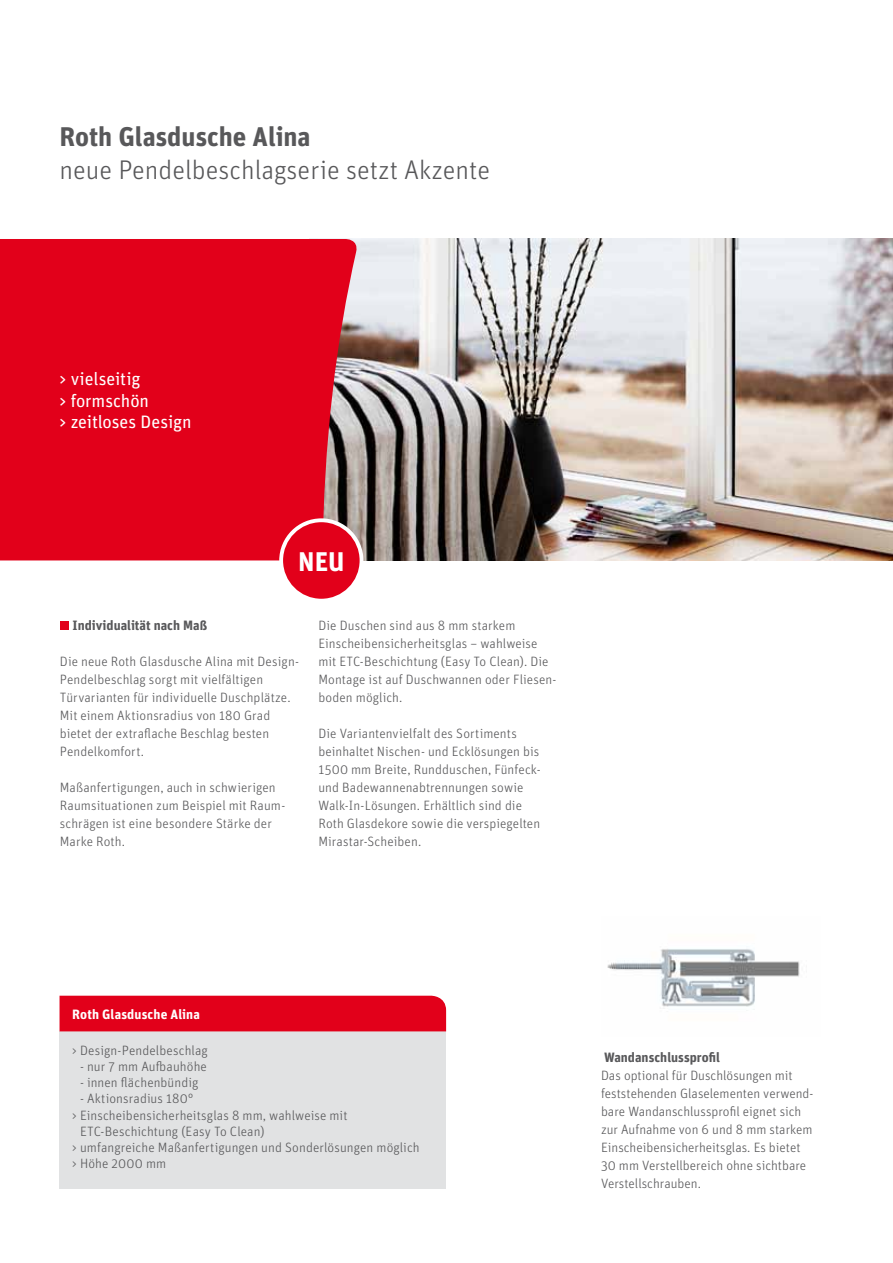
<style>
.page{position:relative;width:893px;height:1263px;background:#fff}
.page>*{position:absolute;margin:0;border:0;box-sizing:border-box;transform-origin:0 0}
.t1{font:300 27px "Unit OT";color:#58585a}
.t2{font:700 27px "Unit OT";color:#58585a}
.t3{font:700 27px "Unit OT";color:#fff}
.t4{font:18px/21.6px "Unit OT";letter-spacing:-.005em;color:#fff}
.t5{font:300 13.5px/18px "Unit OT";letter-spacing:.005em;color:#58585a}
.t6{font:700 13.5px "Unit OT";color:#58585a}
.t7{font:700 13.5px "Unit OT";letter-spacing:.01em;color:#fff}
</style>
<div class="page">
<img style="left:309px;top:238px;width:584px;height:322px">
<div style="left:60px;top:621px;width:8px;height:9px;background:#e2001a"></div>
<div style="left:0;top:239px;width:359px;height:321px;background:#e2001a"></div>
<div style="left:279px;top:518px;width:84px;height:85px;background:#fff;border-radius:50%"></div>
<div style="left:283px;top:522px;width:77px;height:77px;background:#e2001a;border-radius:50%"></div>
<div style="left:60px;top:1031px;width:386px;height:158px;background:#e1e2e3"></div>
<div style="left:60px;top:996px;width:386px;height:35px;background:#e2001a"></div>
<img style="left:607px;top:949px;width:193px;height:58px">
<h1 class="t2" style="left:60px;top:119px;width:253px">Roth Glasdusche Alina</h1>
<h1 class="t1" style="left:60px;top:153px;width:432px">neue Pendelbeschlagserie setzt Akzente</h1>
<h2 class="t4" style="left:60px;top:368px;width:134px">&gt; vielseitig<br>&gt; formschön<br>&gt; zeitloses Design</h2>
<h1 class="t3" style="left:298px;top:544px;width:48px">NEU</h1>
<p class="t6" style="left:73px;top:617px;width:136px">Individualität nach Maß</p>
<p class="t5" style="left:60px;top:652px;width:241px">Die neue Roth Glasdusche Alina mit Design-Pendelbeschlag sorgt mit vielfältigen Türvarianten für individuelle Duschplätze.<br>Mit einem Aktionsradius von 180 Grad bietet der extraflache Beschlag besten Pendelkomfort.</p>
<p class="t5" style="left:60px;top:778px;width:227px">Maßanfertigungen, auch in schwierigen<br>Raumsituationen zum Beispiel mit Raum&shy;schrägen ist eine besondere Stärke der<br>Marke Roth.</p>
<p class="t5" style="left:318px;top:616px;width:240px">Die Duschen sind aus 8 mm starkem Einscheibensicherheitsglas – wahlweise mit ETC-Beschichtung (Easy To Clean). Die Montage ist auf Duschwannen oder Fliesen&shy;boden möglich.</p>
<p class="t5" style="left:318px;top:724px;width:224px">Die Variantenvielfalt des Sortiments beinhaltet Nischen- und Ecklösungen bis 1500 mm Breite, Rundduschen, Fünfeck&shy;und Badewannenabtrennungen sowie Walk-In-Lösungen. Erhältlich sind die Roth Glasdekore sowie die verspiegelten Mirastar-Scheiben.</p>
<p class="t7" style="left:72px;top:1005px;width:129px">Roth Glasdusche Alina</p>
<p class="t5" style="left:72px;top:1041px;width:137px">&gt; Design-Pendelbeschlag</p>
<p class="t5" style="left:80px;top:1057px;width:128px">- nur 7 mm Aufbauhöhe</p>
<p class="t5" style="left:80px;top:1074px;width:120px">- innen flächenbündig</p>
<p class="t5" style="left:80px;top:1090px;width:115px">- Aktionsradius 180°</p>
<p class="t5" style="left:72px;top:1106px;width:277px">&gt; Einscheibensicherheitsglas 8 mm, wahlweise mit</p>
<p class="t5" style="left:80px;top:1122px;width:186px">ETC-Beschichtung (Easy To Clean)</p>
<p class="t5" style="left:72px;top:1138px;width:349px">&gt; umfangreiche Maßanfertigungen und Sonderlösungen möglich</p>
<p class="t5" style="left:72px;top:1155px;width:95px">&gt; Höhe 2000 mm</p>
<p class="t6" style="left:604px;top:1049px;width:117px">Wandanschlussprofil</p>
<p class="t5" style="left:601px;top:1066px;width:214px">Das optional für Duschlösungen mit feststehenden Glaselementen verwend&shy;bare Wandanschlussprofil eignet sich zur Aufnahme von 6 und 8 mm starkem Einscheibensicherheitsglas. Es bietet 30 mm Verstellbereich ohne sichtbare Verstellschrauben.</p>
</div>
